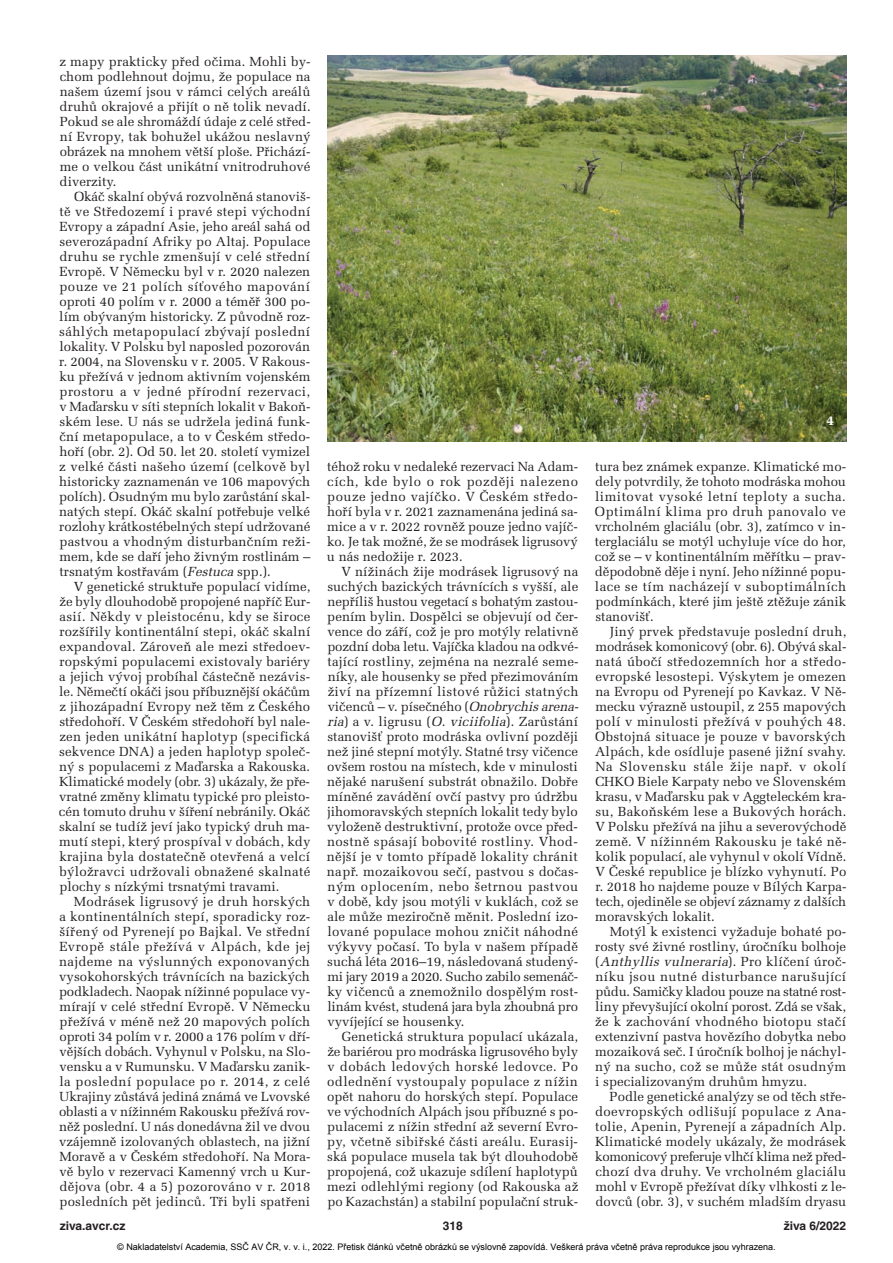
<style>
.page{position:relative;width:893px;height:1263px;background:#fff}
.page>*{position:absolute;margin:0;border:0;box-sizing:border-box;transform-origin:0 0}
.t1{font:700 13.5px "Melior CE";color:#fff}
.t2{font:13.2px/15px "Melior CE";color:#231f20;text-align:justify}
.t3{font:700 12px "Helvetica CE";color:#231f20}
.t4{font:9px "Arial";color:#000}
.s1{font-style:italic}
</style>
<div class="page">
<img style="left:327px;top:55px;width:519px;height:386px">
<p class="t2" style="left:60px;top:56px;width:253px">z mapy prakticky před očima. Mohli by - chom podlehnout dojmu, že populace na našem území jsou v rámci celých areálů druhů okrajové a přijít o ně tolik nevadí.<br>Pokud se ale shromáždí údaje z celé střed&shy;ní Evropy, tak bohužel ukážou neslavný obrázek na mnohem větší ploše. Přichází&shy;me o velkou část unikátní vnitrodruhové diverzity.</p>
<p class="t2" style="left:59px;top:191px;width:253px;text-indent:15px">Okáč skalní obývá rozvolněná stanoviš&shy;tě ve Středozemí i pravé stepi východní Evropy a západní Asie, jeho areál sahá od severozápadní Afriky po Altaj. Populace druhu se rychle zmenšují v celé střední Evropě. V Německu byl v r. 2020 nalezen pouze ve 21 polích síťového mapování oproti 40 polím v r. 2000 a téměř 300 po - lím obývaným historicky. Z původně roz&shy;sáhlých metapopulací zbývají poslední lokality. V Polsku byl naposled pozorován r. 2004, na Slovensku v r. 2005. V Rakous&shy;ku přežívá v jednom aktivním vojenském prostoru a v jedné přírodní rezervaci, v Maďarsku v síti stepních lokalit v Bakoň&shy;ském lese. U nás se udržela jediná funk - ční metapopulace, a to v Českém středo&shy;hoří (obr. 2). Od 50. let 20. století vymizel z velké části našeho území (celkově byl historicky zaznamenán ve 106 mapových polích). Osudným mu bylo zarůstání skal&shy;natých stepí. Okáč skalní potřebuje velké rozlohy krátkostébelných stepí udržované pastvou a vhodným disturbančním reži&shy;mem, kde se daří jeho živným rostlinám – trsnatým kostřavám (<span class="s1">Festuca</span>spp.).</p>
<p class="t2" style="left:59px;top:581px;width:253px;text-indent:15px">V genetické struktuře populací vidíme, že byly dlouhodobě propojené napříč Eur - asií. Někdy v pleistocénu, kdy se široce rozšířily kontinentální stepi, okáč skalní expandoval. Zároveň ale mezi středoev&shy;ropskými populacemi existovaly bariéry a jejich vývoj probíhal částečně nezávis&shy;le. Němečtí okáči jsou příbuznější okáčům z jihozápadní Evropy než těm z Českého středohoří. V Českém středohoří byl nale&shy;zen jeden unikátní haplotyp (specifická sekvence DNA) a jeden haplotyp společ&shy;ný s populacemi z Maďarska a Rakouska.<br>Klimatické modely (obr. 3) ukázaly, že pře&shy;vratné změny klimatu typické pro pleisto&shy;cén tomuto druhu v šíření nebránily. Okáč skalní se tudíž jeví jako typický druh ma - mutí stepi, který prospíval v dobách, kdy krajina byla dostatečně otevřená a velcí býložravci udržovali obnažené skalnaté plochy s nízkými trsnatými travami.</p>
<p class="t2" style="left:59px;top:896px;width:253px;text-indent:15px">Modrásek ligrusový je druh horských a kontinentálních stepí, sporadicky roz - šířený od Pyrenejí po Bajkal. Ve střední Evropě stále přežívá v Alpách, kde jej najdeme na výslunných exponovaných vysokohorských trávnících na bazických podkladech. Naopak nížinné populace vy - mírají v celé střední Evropě. V Německu přežívá v méně než 20 mapových polích oproti 34 polím v r. 2000 a 176 polím v dří&shy;vějších dobách. Vyhynul v Polsku, na Slo&shy;vensku a v Rumunsku. V Maďarsku zanik&shy;la poslední populace po r. 2014, z celé Ukrajiny zůstává jediná známá ve Lvovské oblasti a v nížinném Rakousku přežívá rov&shy;něž poslední. U nás donedávna žil ve dvou vzájemně izolovaných oblastech, na jižní Moravě a v Českém středohoří. Na Mora&shy;vě bylo v rezervaci Kamenný vrch u Kur&shy;dějova (obr. 4 a 5) pozorováno v r. 2018 posledních pět jedinců. Tři byli spatřeni</p>
<p class="t2" style="left:327px;top:461px;width:253px">téhož roku v nedaleké rezervaci Na Adam&shy;cích, kde bylo o rok později nalezeno pouze jedno vajíčko. V Českém středo - hoří byla v r. 2021 zaznamenána jediná sa - mice a v r. 2022 rovněž pouze jedno vajíč&shy;ko. Je tak možné, že se modrásek ligrusový u nás nedožije r. 2023.</p>
<p class="t2" style="left:327px;top:566px;width:256px;text-align:left;text-indent:15px">V nížinách žije modrásek ligrusový na suchých bazických trávnících s vyšší, ale nepříliš hustou vegetací s bohatým zastou&shy;pením bylin. Dospělci se objevují od čer&shy;vence do září, což je pro motýly relativně pozdní doba letu. Vajíčka kladou na odkvé&shy;tající rostliny, zejména na nezralé seme&shy;níky, ale housenky se před přezimováním živí na přízemní listové růžici statných vičenců – v. písečného (<span class="s1">Onobrychis arena - ria</span>) a v. ligrusu (<span class="s1">O. viciifolia</span>). Zarůstání stanovišť proto modráska ovlivní později než jiné stepní motýly. Statné trsy vičence ovšem rostou na místech, kde v minulosti nějaké narušení substrát obnažilo. Dobře míněné zavádění ovčí pastvy pro údržbu jihomoravských stepních lokalit tedy bylo vyloženě destruktivní, protože ovce před&shy;nostně spásají bobovité rostliny. Vhod&shy;nější je v tomto případě lokality chránit např. mozaikovou sečí, pastvou s dočas&shy;ným oplocením, nebo šetrnou pastvou v době, kdy jsou motýli v kuklách, což se ale může meziročně měnit. Poslední izo&shy;lované populace mohou zničit náhodné výkyvy počasí. To byla v našem případě suchá léta 2016–19, následovaná studený&shy;mi jary 2019 a 2020. Sucho zabilo semenáč - ky vičenců a znemožnilo dospělým rost&shy;linám kvést, studená jara byla zhoubná pro vyvíjející se housenky.</p>
<p class="t2" style="left:327px;top:1031px;width:253px;text-indent:15px">Genetická struktura populací ukázala, že bariérou pro modráska ligrusového byly v dobách ledových horské ledovce. Po odlednění vystoupaly populace z nížin opět nahoru do horských stepí. Populace ve východních Alpách jsou příbuzné s po - pulacemi z nížin střední až severní Evro&shy;py, včetně sibiřské části areálu. Eurasij - ská populace musela tak být dlouhodobě propojená, což ukazuje sdílení haplotypů mezi odlehlými regiony (od Rakouska až po Kazachstán) a stabilní populační struk-</p>
<p class="t1" style="left:826px;top:416px;width:9px">4</p>
<p class="t2" style="left:595px;top:461px;width:253px">tura bez známek expanze. Klimatické mo - dely potvrdily, že tohoto modráska mohou limitovat vysoké letní teploty a sucha.<br>Optimální klima pro druh panovalo ve vrcholném glaciálu (obr. 3), zatímco v in - terglaciálu se motýl uchyluje více do hor, což se – v kontinentálním měřítku – prav&shy;děpodobně děje i nyní. Jeho nížinné popu&shy;lace se tím nacházejí v suboptimálních podmínkách, které jim ještě ztěžuje zánik stanovišť.</p>
<p class="t2" style="left:595px;top:626px;width:253px;text-indent:15px">Jiný prvek představuje poslední druh, modrásek komonicový (obr. 6). Obývá skal&shy;natá úbočí středozemních hor a středo - evropské lesostepi. Výskytem je omezen na Evropu od Pyrenejí po Kavkaz. V Ně - mecku výrazně ustoupil, z 255 mapových polí v minulosti přežívá v pouhých 48.<br>Obstojná situace je pouze v bavorských Alpách, kde osídluje pasené jižní svahy.<br>Na Slovensku stále žije např. v okolí CHKO Biele Karpaty nebo ve Slovenském krasu, v Maďarsku pak v Aggteleckém kra&shy;su, Bakoňském lese a Bukových horách.<br>V Polsku přežívá na jihu a severovýchodě země. V nížinném Rakousku je také ně - kolik populací, ale vyhynul v okolí Vídně.<br>V České republice je blízko vyhynutí. Po r. 2018 ho najdeme pouze v Bílých Karpa - tech, ojediněle se objeví záznamy z dalších moravských lokalit.</p>
<p class="t2" style="left:595px;top:926px;width:253px;text-indent:15px">Motýl k existenci vyžaduje bohaté po - rosty své živné rostliny, úročníku bolhoje ( <span class="s1">Anthyllis vulneraria</span>) . P r o k l í č e n í ú r o č - níku jsou nutné disturbance narušující půdu. Samičky kladou pouze na statné rost&shy;liny převyšující okolní porost. Zdá se však, že k zachování vhodného biotopu stačí extenzivní pastva hovězího dobytka nebo mozaiková seč. I úročník bolhoj je náchyl&shy;ný na sucho, což se může stát osudným i specializovaným druhům hmyzu.</p>
<p class="t2" style="left:595px;top:1091px;width:253px;text-indent:14px">Podle genetické analýzy se od těch stře&shy;doevropských odlišují populace z Ana - tolie, Apenin, Pyrenejí a západních Alp.<br>Klimatické modely ukázaly, že modrásek komonicový preferuje vlhčí klima než před&shy;chozí dva druhy. Ve vrcholném glaciálu mohl v Evropě přežívat díky vlhkosti z le - dovců (obr. 3), v suchém mladším dryasu</p>
<p class="t3" style="left:60px;top:1221px;width:67px">ziva.avcr.cz</p>
<p class="t3" style="left:443px;top:1221px;width:22px">318</p>
<p class="t3" style="left:784px;top:1221px;width:64px">živa 6/2022</p>
<p class="t4" style="left:117px;top:1241px;width:660px">© Nakladatelství Academia, SSČ AV ČR, v. v. i., 2022. Přetisk článků včetně obrázků se výslovně zapovídá. Veškerá práva včetně práva reprodukce jsou vyhrazena.</p>
</div>
